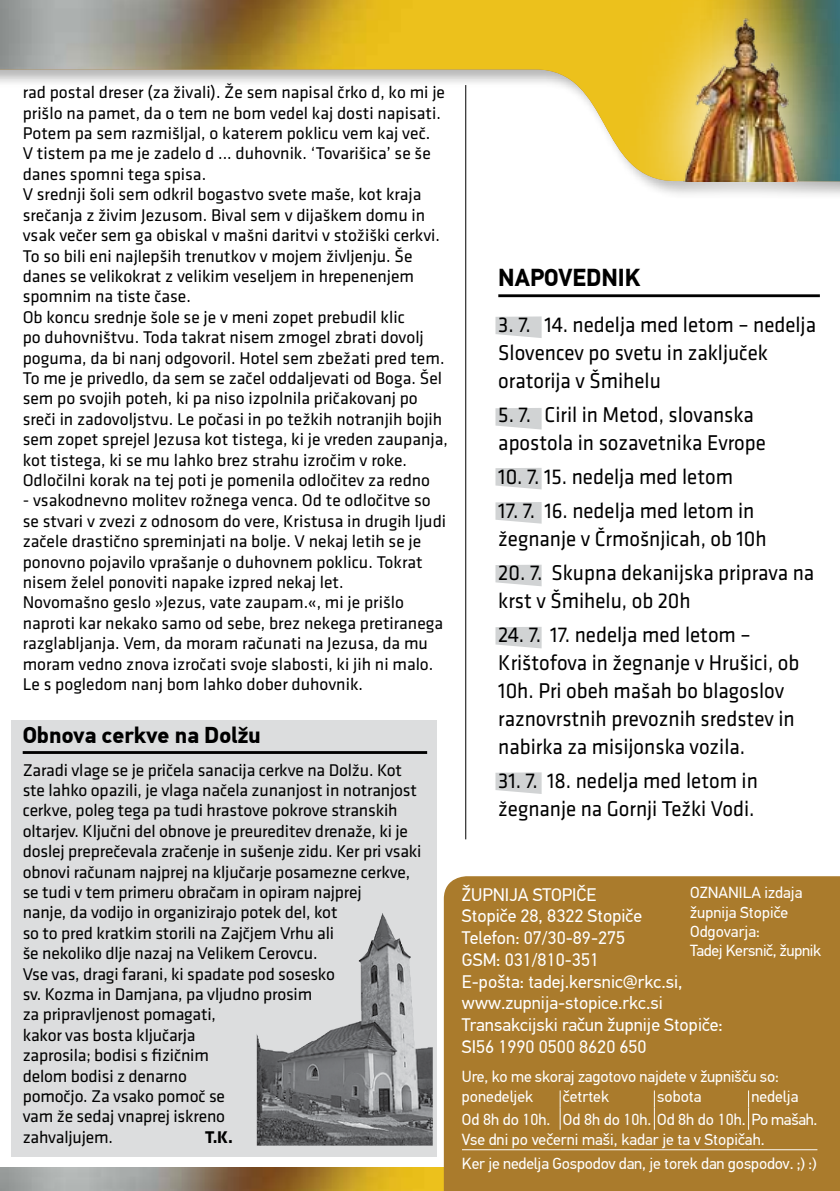
<style>
.page{position:relative;width:840px;height:1191px;background:#fff}
.page>*{position:absolute;margin:0;border:0;box-sizing:border-box;transform-origin:0 0}
.t1{font:24.4px "Din Text Pro PF Bold";color:#000;scale:.94 1}
.t2{font:22.8px "Din Text Pro PF Bold";color:#000}
.t3{font:22.2px/28.2px "Klavika";color:#000;scale:.94 1}
.t4{font:18.2px/21.8px "Din Text Pro PF Regular";color:#fff}
.t5{font:17.6px/20.4px "Klavika";color:#000}
.t6{font:700 17.6px "Klavika";color:#000}
.t7{font:16px/19.2px "Din Text Pro PF Regular";color:#fff}
</style>
<div class="page">
<img style="left:0;top:1167px;width:443px;height:24px">
<div style="left:443px;top:876px;width:396px;height:315px;background:#aa7b2c"></div>
<img style="left:0;top:0;width:621px;height:181px">
<svg style="left:621px;top:0;width:218px;height:195px;background:#c0b358"></svg>
<img style="left:675px;top:12px;width:134px;height:169px">
<hr style="left:461px;top:1149px;width:99px;height:1px;background:#fdfcfa">
<hr style="left:560px;top:1149px;width:94px;height:1px;background:#fdfcfa">
<hr style="left:654px;top:1149px;width:94px;height:1px;background:#fdfcfa">
<hr style="left:748px;top:1149px;width:69px;height:1px;background:#fdfcfa">
<svg style="left:559px;top:1090px;width:1px;height:39px"></svg>
<svg style="left:653px;top:1090px;width:1px;height:39px"></svg>
<svg style="left:747px;top:1090px;width:1px;height:39px"></svg>
<div style="left:11px;top:720px;width:426px;height:437px;background:#dcddde"></div>
<svg style="left:495px;top:316px;width:46px;height:22px"></svg>
<svg style="left:495px;top:408px;width:46px;height:21px"></svg>
<svg style="left:495px;top:468px;width:46px;height:21px"></svg>
<svg style="left:495px;top:502px;width:46px;height:21px"></svg>
<svg style="left:495px;top:564px;width:46px;height:22px"></svg>
<svg style="left:495px;top:627px;width:46px;height:21px"></svg>
<svg style="left:495px;top:772px;width:46px;height:22px"></svg>
<hr style="left:465px;top:85px;width:1px;height:754px;background:#000">
<hr style="left:498px;top:294px;width:321px;height:3px;background:#000">
<hr style="left:23px;top:751px;width:404px;height:3px;background:#000">
<img style="left:257px;top:913px;width:175px;height:232px">
<p class="t5" style="left:23px;top:83px;width:426px">rad postal dreser (za živali). Že sem napisal črko d, ko mi je prišlo na pamet, da o tem ne bom vedel kaj dosti napisati.<br>Potem pa sem razmišljal, o katerem poklicu vem kaj več.<br>V tistem pa me je zadelo d ... duhovnik. ‘Tovarišica’ se še danes spomni tega spisa.<br>V srednji šoli sem odkril bogastvo svete maše, kot kraja srečanja z živim Jezusom. Bival sem v dijaškem domu in vsak večer sem ga obiskal v mašni daritvi v stožiški cerkvi.<br>To so bili eni najlepših trenutkov v mojem življenju. Še danes se velikokrat z velikim veseljem in hrepenenjem spomnim na tiste čase.<br>Ob koncu srednje šole se je v meni zopet prebudil klic<br>po duhovništvu. Toda takrat nisem zmogel zbrati dovolj poguma, da bi nanj odgovoril. Hotel sem zbežati pred tem.<br>To me je privedlo, da sem se začel oddaljevati od Boga. Šel sem po svojih poteh, ki pa niso izpolnila pričakovanj po sreči in zadovoljstvu. Le počasi in po težkih notranjih bojih sem zopet sprejel Jezusa kot tistega, ki je vreden zaupanja, kot tistega, ki se mu lahko brez strahu izročim v roke.<br>Odločilni korak na tej poti je pomenila odločitev za redno</p>
<p class="t5" style="left:23px;top:490px;width:425px">- vsakodnevno molitev rožnega venca. Od te odločitve so se stvari v zvezi z odnosom do vere, Kristusa in drugih ljudi začele drastično spreminjati na bolje. V nekaj letih se je ponovno pojavilo vprašanje o duhovnem poklicu. Tokrat nisem želel ponoviti napake izpred nekaj let.<br>Novomašno geslo »Jezus, vate zaupam.«, mi je prišlo naproti kar nekako samo od sebe, brez nekega pretiranega razglabljanja. Vem, da moram računati na Jezusa, da mu moram vedno znova izročati svoje slabosti, ki jih ni malo.<br>Le s pogledom nanj bom lahko dober duhovnik.</p>
<p class="t2" style="left:23px;top:721px;width:239px">Obnova cerkve na Dolžu</p>
<p class="t5" style="left:23px;top:760px;width:400px">Zaradi vlage se je pričela sanacija cerkve na Dolžu. Kot ste lahko opazili, je vlaga načela zunanjost in notranjost cerkve, poleg tega pa tudi hrastove pokrove stranskih oltarjev. Ključni del obnove je preureditev drenaže, ki je doslej preprečevala zračenje in sušenje zidu. Ker pri vsaki obnovi računam najprej na ključarje posamezne cerkve, se tudi v tem primeru obračam in opiram najprej<br>nanje, da vodijo in organizirajo potek del, kot<br>so to pred kratkim storili na Zajčjem Vrhu ali<br>še nekoliko dlje nazaj na Velikem Cerovcu.<br>Vse vas, dragi farani, ki spadate pod sosesko<br>sv. Kozma in Damjana, pa vljudno prosim<br>za pripravljenost pomagati,<br>kakor vas bosta ključarja<br>zaprosila; bodisi s fizičnim<br>delom bodisi z denarno<br>pomočjo. Za vsako pomoč se<br>vam že sedaj vnaprej iskreno<br>zahvaljujem.</p>
<p class="t6" style="left:205px;top:1127px;width:29px">T.K.</p>
<h1 class="t1" style="left:498px;top:263px;width:152px">napovednik</h1>
<p class="t3" style="left:498px;top:311px;width:339px">3. 7. 14. nedelja med letom – nedelja<br>Slovencev po svetu in zaključek oratorija v Šmihelu</p>
<p class="t3" style="left:498px;top:401px;width:286px">5. 7. Ciril in Metod, slovanska apostola in sozavetnika Evrope</p>
<p class="t3" style="left:498px;top:463px;width:251px">10. 7. 15. nedelja med letom</p>
<p class="t3" style="left:498px;top:497px;width:287px">17. 7. 16. nedelja med letom in žegnanje v Črmošnjicah, ob 10h</p>
<p class="t3" style="left:498px;top:559px;width:337px">20. 7. Skupna dekanijska priprava na krst v Šmihelu, ob 20h</p>
<p class="t3" style="left:498px;top:621px;width:321px">24. 7. 17. nedelja med letom –<br>Krištofova in žegnanje v Hrušici, ob<br>10h. Pri obeh mašah bo blagoslov raznovrstnih prevoznih sredstev in nabirka za misijonska vozila.</p>
<p class="t3" style="left:498px;top:767px;width:277px">31. 7. 18. nedelja med letom in žegnanje na Gornji Težki Vodi.</p>
<p class="t4" style="left:461px;top:883px;width:262px">ŽUPNIJA STOPIČE<br>Stopiče 28, 8322 Stopiče<br>Telefon: 07/30-89-275<br>GSM: 031/810-351<br>E-pošta: tadej.kersnic@rkc.si, www.zupnija-stopice.rkc.si<br>Transakcijski račun župnije Stopiče:<br>SI56 1990 0500 8620 650</p>
<p class="t7" style="left:689px;top:883px;width:132px">OZNANILA izdaja župnija Stopiče<br>Odgovarja:<br>Tadej Kersnič, župnik</p>
<p class="t7" style="left:461px;top:1067px;width:318px;line-height:20px">Ure, ko me skoraj zagotovo najdete v župnišču so: ponedeljek</p>
<p class="t7" style="left:562px;top:1087px;width:48px">četrtek</p>
<p class="t7" style="left:656px;top:1087px;width:46px">sobota</p>
<p class="t7" style="left:461px;top:1086px;width:357px;line-height:22.2px;text-indent:289px">nedelja<br>Od 8h do 10h. Od 8h do 10h. Od 8h do 10h. Po mašah.</p>
<p class="t7" style="left:461px;top:1127px;width:356px;line-height:24.2px">Vse dni po večerni maši, kadar je ta v Stopičah.<br>Ker je nedelja Gospodov dan, je torek dan gospodov. ;) :)</p>
</div>
